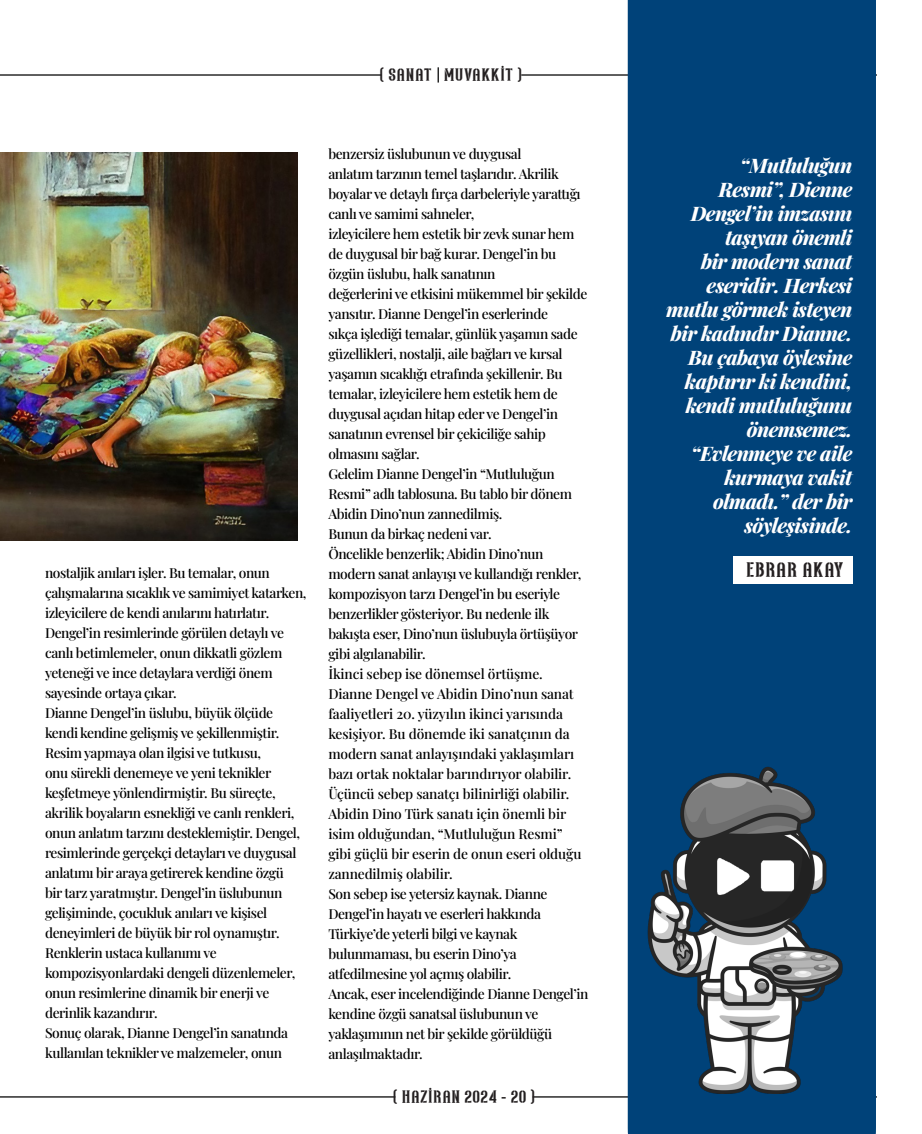
<style>
.page{position:relative;width:922px;height:1134px;background:#fff}
.page>*{position:absolute;margin:0;border:0;box-sizing:border-box;transform-origin:0 0}
.t1{font:italic 20px/24px "Playfair Display";letter-spacing:-.03em;color:#fff;text-align:right}
.t2{font:16.25px "Northash";letter-spacing:.08em;color:#231f20}
.t3{font:13.75px/20px "Playfair Display";letter-spacing:-.03em;color:#000}
.t4{font:13.75px/20px "Playfair Display";letter-spacing:-.01em;color:#000}
.t5{font:13.75px "Northash";letter-spacing:.08em;color:#231f20}
</style>
<div class="page">
<hr style="left:532px;top:1096px;width:344px;height:1px;background:#000">
<hr style="left:0;top:1096px;width:395px;height:1px;background:#000">
<hr style="left:0;top:74px;width:381px;height:2px;background:#000">
<svg style="left:437px;top:67px;width:1px;height:16px"></svg>
<hr style="left:521px;top:74px;width:355px;height:2px;background:#000">
<div style="left:627px;top:0;width:248px;height:1134px;background:#004279"></div>
<img style="left:640px;top:766px;width:204px;height:328px">
<div style="left:732px;top:556px;width:120px;height:28px;background:#fff"></div>
<img style="left:0;top:152px;width:297px;height:389px">
<p class="t5" style="left:380px;top:64px;width:143px">( SANAT MUVAKKİT )</p>
<p class="t3" style="left:328px;top:143px;width:194px">benzersiz üslubunun ve duygusal</p>
<p class="t3" style="left:328px;top:163px;width:254px">anlatım tarzının temel taşlarıdır. Akrilik boyalar ve detaylı fırça darbeleriyle yarattığı canlı ve samimi sahneler,</p>
<p class="t3" style="left:328px;top:223px;width:247px">izleyicilere hem estetik bir zevk sunar hem de duygusal bir bağ kurar. Dengel’in bu özgün üslubu, halk sanatının</p>
<p class="t3" style="left:328px;top:283px;width:260px">değerlerini ve etkisini mükemmel bir şekilde yansıtır. Dianne Dengel’in eserlerinde<br>sıkça işlediği temalar, günlük yaşamın sade güzellikleri, nostalji, aile bağları ve kırsal yaşamın sıcaklığı etrafında şekillenir. Bu temalar, izleyicilere hem estetik hem de duygusal açıdan hitap eder ve Dengel’in sanatının evrensel bir çekiciliğe sahip olmasını sağlar.</p>
<p class="t3" style="left:328px;top:463px;width:245px">Gelelim Dianne Dengel’in “Mutluluğun<br>Resmi” adlı tablosuna. Bu tablo bir dönem<br>Abidin Dino’nun zannedilmiş.</p>
<p class="t3" style="left:328px;top:523px;width:165px">Bunun da birkaç nedeni var.</p>
<p class="t3" style="left:328px;top:543px;width:254px">Öncelikle benzerlik; Abidin Dino’nun modern sanat anlayışı ve kullandığı renkler, kompozisyon tarzı Dengel’in bu eseriyle benzerlikler gösteriyor. Bu nedenle ilk bakışta eser, Dino’nun üslubuyla örtüşüyor gibi algılanabilir.</p>
<p class="t4" style="left:328px;top:663px;width:254px">İkinci sebep ise dönemsel örtüşme.<br>Dianne Dengel ve Abidin Dino’nun sanat faaliyetleri 20. yüzyılın ikinci yarısında kesişiyor. Bu dönemde iki sanatçının da modern sanat anlayışındaki yaklaşımları bazı ortak noktalar barındırıyor olabilir.<br>Üçüncü sebep sanatçı bilinirliği olabilir.<br>Abidin Dino Türk sanatı için önemli bir isim olduğundan, “Mutluluğun Resmi” gibi güçlü bir eserin de onun eseri olduğu zannedilmiş olabilir.</p>
<p class="t3" style="left:328px;top:883px;width:220px">Son sebep ise yetersiz kaynak. Dianne Dengel’in hayatı ve eserleri hakkında Türkiye’de yeterli bilgi ve kaynak bulunmaması, bu eserin Dino’ya atfedilmesine yol açmış olabilir.</p>
<p class="t3" style="left:328px;top:983px;width:261px">Ancak, eser incelendiğinde Dianne Dengel’in kendine özgü sanatsal üslubunun ve yaklaşımının net bir şekilde görüldüğü anlaşılmaktadır.</p>
<p class="t1" style="left:739px;top:152px;width:114px">“Mutluluğun</p>
<p class="t1" style="left:666px;top:176px;width:188px">Resmi”, Dienne<br>Dengel’in imzasını taşıyan önemli<br>bir modern sanat eseridir. Herkesi mutlu görmek isteyen bir kadındır Dianne.<br>Bu çabaya öylesine kaptırır ki kendini, kendi mutluluğunu</p>
<p class="t1" style="left:690px;top:416px;width:163px">önemsemez. “Evlenmeye ve aile kurmaya vakit olmadı.” der bir söyleşisinde.</p>
<p class="t3" style="left:45px;top:562px;width:226px">nostaljik anıları işler. Bu temalar, onun</p>
<p class="t2" style="left:746px;top:557px;width:98px">EBRAR AKAY</p>
<p class="t3" style="left:45px;top:582px;width:263px">çalışmalarına sıcaklık ve samimiyet katarken, izleyicilere de kendi anılarını hatırlatır.<br>Dengel’in resimlerinde görülen detaylı ve canlı betimlemeler, onun dikkatli gözlem yeteneği ve ince detaylara verdiği önem sayesinde ortaya çıkar.</p>
<p class="t3" style="left:45px;top:702px;width:256px">Dianne Dengel’in üslubu, büyük ölçüde kendi kendine gelişmiş ve şekillenmiştir.<br>Resim yapmaya olan ilgisi ve tutkusu,<br>onu sürekli denemeye ve yeni teknikler keşfetmeye yönlendirmiştir. Bu süreçte, akrilik boyaların esnekliği ve canlı renkleri, onun anlatım tarzını desteklemiştir. Dengel, resimlerinde gerçekçi detayları ve duygusal anlatımı bir araya getirerek kendine özgü bir tarz yaratmıştır. Dengel’in üslubunun gelişiminde, çocukluk anıları ve kişisel deneyimleri de büyük bir rol oynamıştır.</p>
<p class="t3" style="left:45px;top:942px;width:252px">Renklerin ustaca kullanımı ve kompozisyonlardaki dengeli düzenlemeler, onun resimlerine dinamik bir enerji ve derinlik kazandırır.</p>
<p class="t3" style="left:45px;top:1022px;width:244px">Sonuç olarak, Dianne Dengel’in sanatında kullanılan teknikler ve malzemeler, onun</p>
<p class="t5" style="left:393px;top:1086px;width:143px">( HAZİRAN 2024 - 20 )</p>
</div>
